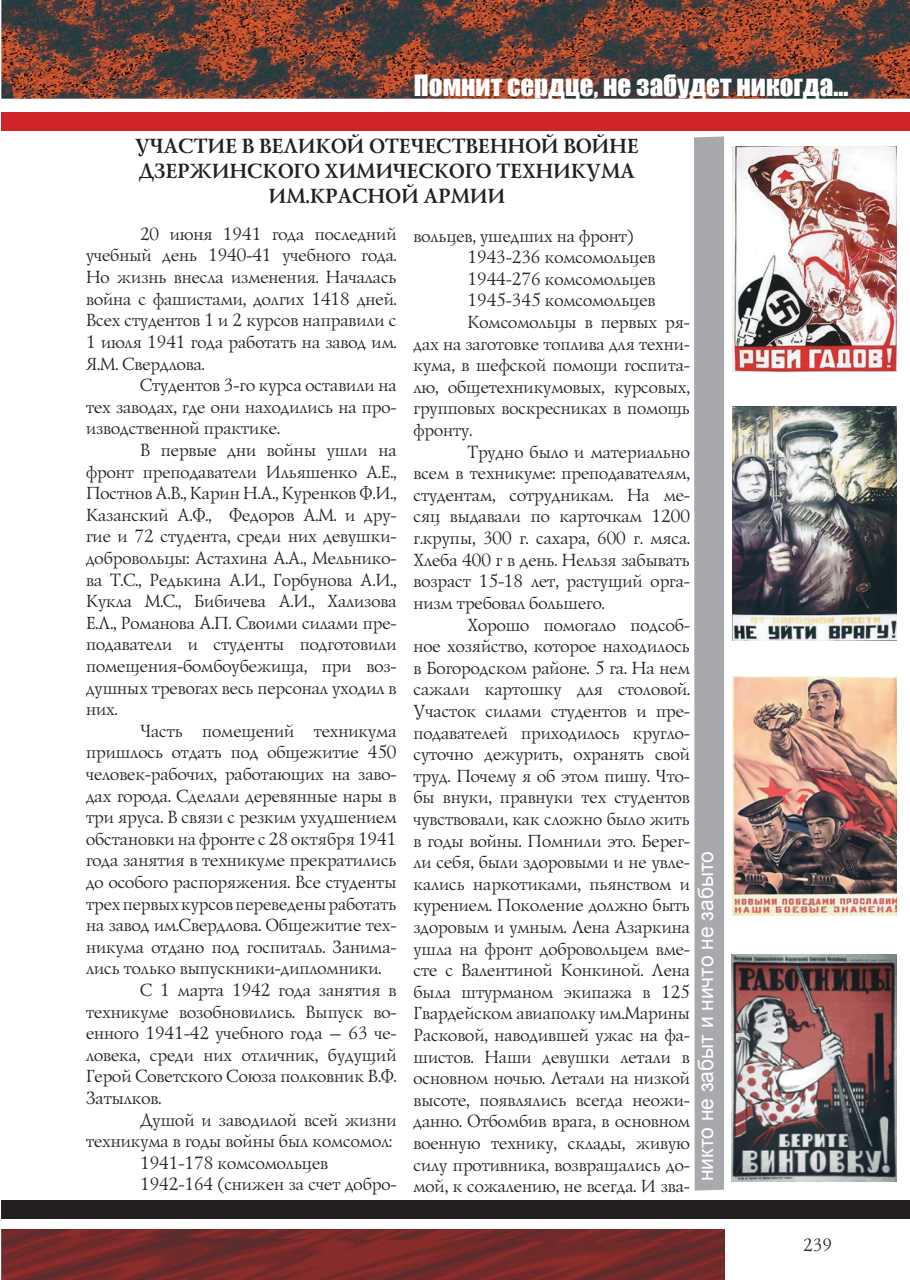
<style>
.page{position:relative;width:910px;height:1280px;background:#fff}
.page>*{position:absolute;margin:0;border:0;box-sizing:border-box;transform-origin:0 0}
.t1{font:27px "Impact";color:#fff}
.t2{font:700 21px/25.2px "Lazurski C";color:#231f20;text-align:center}
.t3{font:21px "Arial";color:#fff}
.t4{font:18px/21.6px "Lazurski C";color:#231f20;text-align:justify}
</style>
<div class="page">
<img style="left:1px;top:1230px;width:723px;height:50px">
<div style="left:2px;top:1200px;width:908px;height:18px;background:#231f20"></div>
<div style="left:1px;top:112px;width:909px;height:18px;background:#d1232a"></div>
<img style="left:1px;top:0;width:909px;height:98px">
<div style="left:694px;top:136px;width:30px;height:1054px;background:#a8a9ad"></div>
<img style="left:732px;top:147px;width:164px;height:225px">
<img style="left:732px;top:406px;width:165px;height:234px">
<img style="left:732px;top:676px;width:165px;height:239px">
<img style="left:732px;top:955px;width:164px;height:226px">
<h1 class="t1" style="left:414px;top:69px;width:436px">Помнит сердце, не забудет никогда...</h1>
<p class="t2" style="left:134px;top:135px;width:505px">УЧАСТИЕ В ВЕЛИКОЙ ОТЕЧЕСТВЕННОЙ ВОЙНЕ<br>ДЗЕРЖИНСКОГО ХИМИЧЕСКОГО ТЕХНИКУМА<br>ИМ.КРАСНОЙ АРМИИ</p>
<p class="t4" style="left:412px;top:226px;width:221px">вольцев, ушедших на фронт)</p>
<p class="t4" style="left:466px;top:248px;width:189px">1943-236 комсомольцев</p>
<p class="t4" style="left:466px;top:269px;width:189px">1944-276 комсомольцев</p>
<p class="t4" style="left:466px;top:291px;width:189px">1945-345 комсомольцев</p>
<p class="t4" style="left:466px;top:312px;width:225px">Комсомольцы в первых ря-</p>
<p class="t4" style="left:412px;top:334px;width:279px">дах на заготовке топлива для техни-</p>
<p class="t4" style="left:412px;top:356px;width:279px">кума, в шефской помощи госпита-</p>
<p class="t4" style="left:412px;top:377px;width:278px">лю, общетехникумовых, курсовых,</p>
<p class="t4" style="left:412px;top:399px;width:278px">групповых воскресниках в помощь</p>
<p class="t4" style="left:412px;top:420px;width:60px">фронту.</p>
<p class="t4" style="left:466px;top:442px;width:224px">Трудно было и материально</p>
<p class="t4" style="left:412px;top:464px;width:278px">всем в техникуме: преподавателям,</p>
<p class="t4" style="left:412px;top:485px;width:279px">студентам, сотрудникам. На ме-</p>
<p class="t4" style="left:412px;top:507px;width:278px">сяц выдавали по карточкам 1200</p>
<p class="t4" style="left:412px;top:528px;width:278px">г.крупы, 300 г. сахара, 600 г. мяса.</p>
<p class="t4" style="left:412px;top:550px;width:278px">Хлеба 400 г в день. Нельзя забывать</p>
<p class="t4" style="left:412px;top:572px;width:279px">возраст 15-18 лет, растущий орга-</p>
<p class="t4" style="left:412px;top:593px;width:192px">низм требовал большего.</p>
<p class="t4" style="left:466px;top:615px;width:225px">Хорошо помогало подсоб-</p>
<p class="t4" style="left:412px;top:636px;width:278px">ное хозяйство, которое находилось</p>
<p class="t4" style="left:412px;top:658px;width:278px">в Богородском районе. 5 га. На нем</p>
<p class="t4" style="left:412px;top:680px;width:278px">сажали картошку для столовой.</p>
<p class="t4" style="left:412px;top:701px;width:279px">Участок силами студентов и пре-</p>
<p class="t4" style="left:412px;top:723px;width:279px">подавателей приходилось кругло-</p>
<p class="t4" style="left:412px;top:744px;width:278px">суточно дежурить, охранять свой</p>
<p class="t4" style="left:412px;top:766px;width:279px">труд. Почему я об этом пишу. Что-</p>
<p class="t4" style="left:412px;top:788px;width:278px">бы внуки, правнуки тех студентов</p>
<p class="t4" style="left:412px;top:809px;width:278px">чувствовали, как сложно было жить</p>
<p class="t4" style="left:412px;top:831px;width:279px">в годы войны. Помнили это. Берег-</p>
<p class="t4" style="left:412px;top:852px;width:279px">ли себя, были здоровыми и не увле-</p>
<p class="t4" style="left:412px;top:874px;width:278px">кались наркотиками, пьянством и</p>
<p class="t4" style="left:412px;top:896px;width:278px">курением. Поколение должно быть</p>
<p class="t4" style="left:412px;top:917px;width:278px">здоровым и умным. Лена Азаркина</p>
<p class="t4" style="left:412px;top:939px;width:279px">ушла на фронт добровольцем вме-</p>
<p class="t4" style="left:412px;top:960px;width:278px">сте с Валентиной Конкиной. Лена</p>
<p class="t4" style="left:412px;top:982px;width:278px">была штурманом экипажа в 125</p>
<p class="t4" style="left:412px;top:1004px;width:278px">Гвардейском авиаполку им.Марины</p>
<p class="t4" style="left:412px;top:1025px;width:279px">Расковой, наводившей ужас на фа-</p>
<p class="t4" style="left:412px;top:1047px;width:278px">шистов. Наши девушки летали в</p>
<p class="t4" style="left:412px;top:1068px;width:278px">основном ночью. Летали на низкой</p>
<p class="t4" style="left:412px;top:1090px;width:279px">высоте, появлялись всегда неожи-</p>
<p class="t4" style="left:412px;top:1112px;width:278px">данно. Отбомбив врага, в основном</p>
<p class="t4" style="left:412px;top:1133px;width:278px">военную технику, склады, живую</p>
<p class="t4" style="left:412px;top:1155px;width:279px">силу противника, возвращались до-</p>
<p class="t4" style="left:412px;top:1176px;width:278px">мой, к сожалению, не всегда. И зва-</p>
<p class="t4" style="left:85px;top:224px;width:312px;text-indent:54px">20 июня 1941 года последний учебный день 1940-41 учебного года.<br>Но жизнь внесла изменения. Началась война с фашистами, долгих 1418 дней.<br>Всех студентов 1 и 2 курсов направили с 1 июля 1941 года работать на завод им.<br>Я.М. Свердлова.</p>
<p class="t4" style="left:85px;top:375px;width:313px;text-indent:54px">Студентов 3-го курса оставили на тех заводах, где они находились на про&shy;изводственной практике.</p>
<p class="t4" style="left:85px;top:440px;width:313px;text-indent:54px">В первые дни войны ушли на фронт преподаватели Ильяшенко А.Е., Постнов А.В., Карин Н.А., Куренков Ф.И., Казанский А.Ф., Федоров А.М. и дру&shy;гие и 72 студента, среди них девушки&shy;добровольцы: Астахина А.А., Мельнико&shy;ва Т.С., Редькина А.И., Горбунова А.И., Кукла М.С., Бибичева А.И., Хализова Е.Л., Романова А.П. Своими силами пре&shy;подаватели и студенты подготовили помещения-бомбоубежища, при воз&shy;душных тревогах весь персонал уходил в них.</p>
<p class="t4" style="left:139px;top:721px;width:258px">Часть помещений техникума</p>
<p class="t4" style="left:85px;top:743px;width:312px">пришлось отдать под общежитие 450</p>
<p class="t4" style="left:85px;top:764px;width:313px">человек-рабочих, работающих на заво-</p>
<p class="t4" style="left:85px;top:786px;width:312px">дах города. Сделали деревянные нары в</p>
<p class="t4" style="left:85px;top:807px;width:312px">три яруса. В связи с резким ухудшением</p>
<p class="t4" style="left:85px;top:829px;width:312px">обстановки на фронте с 28 октября 1941</p>
<p class="t4" style="left:85px;top:851px;width:312px">года занятия в техникуме прекратились</p>
<p class="t4" style="left:85px;top:872px;width:312px">до особого распоряжения. Все студенты</p>
<p class="t4" style="left:85px;top:894px;width:312px">трех первых курсов переведены работать</p>
<p class="t4" style="left:85px;top:915px;width:313px">на завод им.Свердлова. Общежитие тех-</p>
<p class="t4" style="left:85px;top:937px;width:313px">никума отдано под госпиталь. Занима-</p>
<p class="t4" style="left:85px;top:959px;width:297px">лись только выпускники-дипломники.</p>
<p class="t4" style="left:139px;top:980px;width:258px">С 1 марта 1942 года занятия в</p>
<p class="t4" style="left:85px;top:1002px;width:313px">техникуме возобновились. Выпуск во-</p>
<p class="t4" style="left:85px;top:1023px;width:313px">енного 1941-42 учебного года – 63 че-</p>
<p class="t4" style="left:85px;top:1045px;width:312px">ловека, среди них отличник, будущий</p>
<p class="t4" style="left:85px;top:1067px;width:312px">Герой Советского Союза полковник В.Ф.</p>
<p class="t4" style="left:85px;top:1088px;width:77px">Затылков.</p>
<p class="t4" style="left:139px;top:1110px;width:258px">Душой и заводилой всей жизни</p>
<p class="t4" style="left:85px;top:1131px;width:307px">техникума в годы войны был комсомол:</p>
<p class="t4" style="left:139px;top:1153px;width:190px">1941-178 комсомольцев</p>
<p class="t4" style="left:139px;top:1175px;width:259px">1942-164 (снижен за счет добро-</p>
<p class="t3" style="left:694px;top:1181px;width:331px;rotate:-90deg">никто не забыт и ничто не забыто</p>
<p class="t4" style="left:802px;top:1235px;width:30px">239</p>
</div>
